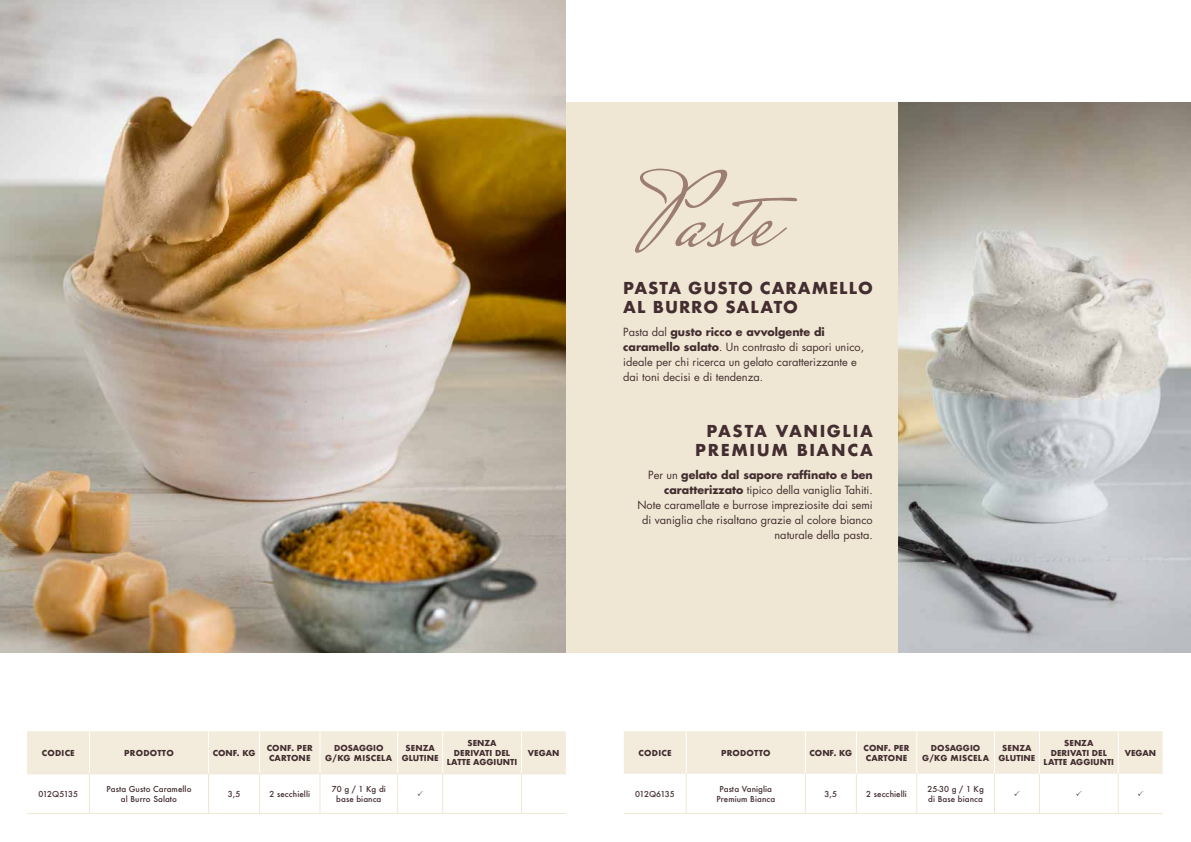
<style>
.page{position:relative;width:1191px;height:842px;background:#fff}
.page>*{position:absolute;margin:0;border:0;box-sizing:border-box;transform-origin:0 0}
.t1{font:103.8px "Mrs Saint Delafield";color:#9b7e6f}
.t2{font:700 16px/19px "Futura";letter-spacing:.065em;color:#432d30}
.t3{font:700 16px/19px "Futura";letter-spacing:.1em;color:#432d30;text-align:right}
.t4{font:11px/15px "Futura Std";color:#432d30}
.t5{font:700 8px/9.6px "Futura";letter-spacing:.005em;color:#432d30;text-align:center}
.t6{font:500 8px/9.6px "Futura";letter-spacing:.01em;color:#432d30;text-align:center}
.t7{font:700 8px "Futura";letter-spacing:.03em;color:#432d30}
.t8{font:500 8px "Futura";letter-spacing:-.06em;color:#432d30}
.s1{font-weight:700}
</style>
<div class="page">
<div style="left:0;top:102px;width:899px;height:551px;background:#efe7d3"></div>
<img style="left:899px;top:102px;width:292px;height:551px">
<img style="left:0;top:0;width:566px;height:653px">
<div style="left:27px;top:731px;width:539px;height:42px;background:#f3ecdc"></div>
<hr style="left:89px;top:731px;width:1px;height:42px;background:#fff">
<hr style="left:208px;top:731px;width:1px;height:42px;background:#fff">
<hr style="left:259px;top:731px;width:1px;height:42px;background:#fff">
<hr style="left:320px;top:731px;width:1px;height:42px;background:#fff">
<hr style="left:397px;top:731px;width:1px;height:42px;background:#fff">
<hr style="left:442px;top:731px;width:1px;height:42px;background:#fff">
<hr style="left:521px;top:731px;width:1px;height:42px;background:#fff">
<hr style="left:27px;top:773px;width:62px;height:1px;background:#efe7d3">
<hr style="left:89px;top:773px;width:120px;height:1px;background:#efe7d3">
<hr style="left:209px;top:773px;width:51px;height:1px;background:#efe7d3">
<hr style="left:260px;top:773px;width:60px;height:1px;background:#efe7d3">
<hr style="left:320px;top:773px;width:78px;height:1px;background:#efe7d3">
<hr style="left:398px;top:773px;width:44px;height:1px;background:#efe7d3">
<hr style="left:89px;top:774px;width:1px;height:39px;background:#efe7d3">
<hr style="left:208px;top:774px;width:1px;height:39px;background:#efe7d3">
<hr style="left:259px;top:774px;width:1px;height:39px;background:#efe7d3">
<hr style="left:320px;top:774px;width:1px;height:39px;background:#efe7d3">
<hr style="left:397px;top:774px;width:1px;height:39px;background:#efe7d3">
<hr style="left:442px;top:773px;width:79px;height:1px;background:#efe7d3">
<hr style="left:442px;top:774px;width:1px;height:39px;background:#efe7d3">
<hr style="left:521px;top:773px;width:45px;height:1px;background:#efe7d3">
<hr style="left:521px;top:774px;width:1px;height:39px;background:#efe7d3">
<hr style="left:27px;top:813px;width:62px;height:1px;background:#efe7d3">
<hr style="left:89px;top:813px;width:120px;height:1px;background:#efe7d3">
<hr style="left:209px;top:813px;width:51px;height:1px;background:#efe7d3">
<hr style="left:260px;top:813px;width:60px;height:1px;background:#efe7d3">
<hr style="left:320px;top:813px;width:78px;height:1px;background:#efe7d3">
<hr style="left:398px;top:813px;width:45px;height:1px;background:#efe7d3">
<hr style="left:443px;top:813px;width:78px;height:1px;background:#efe7d3">
<hr style="left:521px;top:813px;width:45px;height:1px;background:#efe7d3">
<div style="left:624px;top:731px;width:538px;height:43px;background:#f3ecdc"></div>
<hr style="left:686px;top:731px;width:1px;height:43px;background:#fff">
<hr style="left:805px;top:731px;width:1px;height:43px;background:#fff">
<hr style="left:856px;top:731px;width:1px;height:43px;background:#fff">
<hr style="left:916px;top:731px;width:1px;height:43px;background:#fff">
<hr style="left:994px;top:731px;width:1px;height:43px;background:#fff">
<hr style="left:1039px;top:731px;width:1px;height:43px;background:#fff">
<hr style="left:1118px;top:731px;width:1px;height:43px;background:#fff">
<hr style="left:686px;top:774px;width:1px;height:39px;background:#efe7d3">
<hr style="left:805px;top:774px;width:1px;height:39px;background:#efe7d3">
<hr style="left:856px;top:774px;width:1px;height:39px;background:#efe7d3">
<hr style="left:916px;top:774px;width:1px;height:39px;background:#efe7d3">
<hr style="left:994px;top:774px;width:1px;height:39px;background:#efe7d3">
<hr style="left:1039px;top:774px;width:1px;height:39px;background:#efe7d3">
<hr style="left:1118px;top:774px;width:1px;height:39px;background:#efe7d3">
<hr style="left:1039px;top:813px;width:79px;height:1px;background:#efe7d3">
<hr style="left:1118px;top:813px;width:44px;height:1px;background:#efe7d3">
<hr style="left:624px;top:813px;width:62px;height:1px;background:#efe7d3">
<hr style="left:686px;top:813px;width:119px;height:1px;background:#efe7d3">
<hr style="left:805px;top:813px;width:51px;height:1px;background:#efe7d3">
<hr style="left:856px;top:813px;width:60px;height:1px;background:#efe7d3">
<hr style="left:916px;top:813px;width:78px;height:1px;background:#efe7d3">
<hr style="left:994px;top:813px;width:45px;height:1px;background:#efe7d3">
<h1 class="t1" style="left:635px;top:149px;width:140px">Paste</h1>
<h2 class="t2" style="left:623px;top:278px;width:251px">PASTA GUSTO CARAMELLO<br>AL BURRO SALATO</h2>
<p class="t4" style="left:623px;top:325px;width:242px">Pasta dal <span class="s1">gusto ricco e avvolgente di caramello salato</span>. Un contrasto di sapori unico, ideale per chi ricerca un gelato caratterizzante e dai toni decisi e di tendenza.</p>
<h2 class="t3" style="left:695px;top:422px;width:179px">PASTA VANIGLIA<br>PREMIUM BIANCA</h2>
<p class="t4" style="left:637px;top:467px;width:237px;text-align:right">Per un <span class="s1">gelato dal sapore raffinato e ben caratterizzato</span> tipico della vaniglia Tahiti.<br>Note caramellate e burrose impreziosite dai semi di vaniglia che risaltano grazie al colore bianco naturale della pasta.</p>
<p class="t5" style="left:42px;top:748px;width:35px">CODICE</p>
<p class="t7" style="left:124px;top:747px;width:51px">PRODOTTO</p>
<p class="t5" style="left:213px;top:748px;width:44px">CONF. KG</p>
<p class="t5" style="left:267px;top:743px;width:47px;text-align:left">CONF. PER<br>CARTONE</p>
<p class="t5" style="left:325px;top:743px;width:69px">DOSAGGIO<br>G/KG MISCELA</p>
<p class="t5" style="left:402px;top:743px;width:38px">SENZA<br>GLUTINE</p>
<p class="t5" style="left:447px;top:738px;width:72px">SENZA<br>DERIVATI DEL<br>LATTE AGGIUNTI</p>
<p class="t5" style="left:528px;top:748px;width:33px">VEGAN</p>
<p class="t8" style="left:38px;top:788px;width:41px">012Q5135</p>
<p class="t6" style="left:107px;top:784px;width:86px">Pasta Gusto Caramello al Burro Salato</p>
<p class="t6" style="left:228px;top:789px;width:14px">3,5</p>
<p class="t6" style="left:269px;top:789px;width:42px">2 secchielli</p>
<p class="t6" style="left:332px;top:784px;width:56px">70 g / 1 Kg di base bianca</p>
<p class="t5" style="left:638px;top:748px;width:35px">CODICE</p>
<p class="t7" style="left:721px;top:747px;width:51px">PRODOTTO</p>
<p class="t5" style="left:809px;top:748px;width:44px">CONF. KG</p>
<p class="t5" style="left:863px;top:743px;width:47px;text-align:left">CONF. PER<br>CARTONE</p>
<p class="t5" style="left:922px;top:743px;width:69px">DOSAGGIO<br>G/KG MISCELA</p>
<p class="t5" style="left:998px;top:743px;width:38px">SENZA<br>GLUTINE</p>
<p class="t5" style="left:1043px;top:738px;width:72px">SENZA<br>DERIVATI DEL<br>LATTE AGGIUNTI</p>
<p class="t5" style="left:1124px;top:748px;width:33px">VEGAN</p>
<p class="t8" style="left:635px;top:788px;width:41px">012Q6135</p>
<p class="t6" style="left:716px;top:784px;width:60px">Pasta Vaniglia<br>Premium Bianca</p>
<p class="t6" style="left:824px;top:789px;width:14px">3,5</p>
<p class="t6" style="left:866px;top:789px;width:42px">2 secchielli</p>
<p class="t6" style="left:927px;top:784px;width:58px;text-align:left">25-30 g / 1 Kg di Base bianca</p>
</div>
